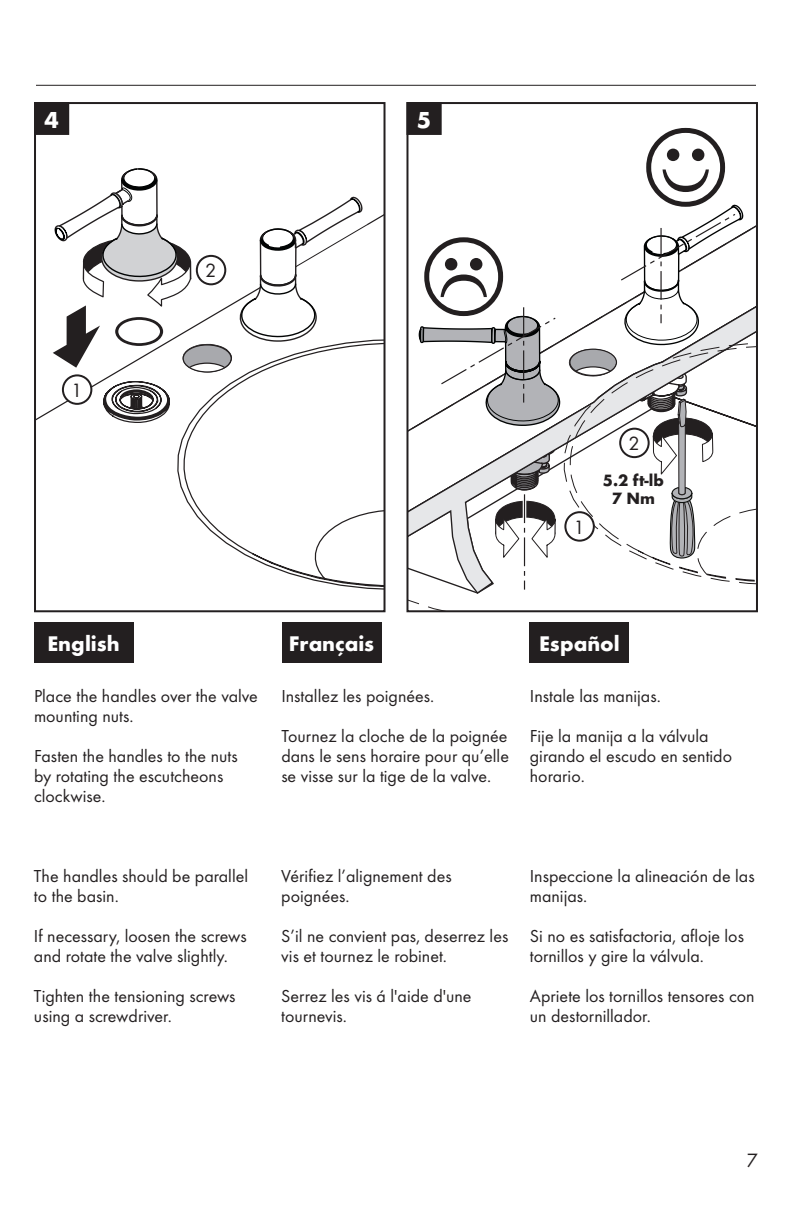
<style>
.page{position:relative;width:792px;height:1224px;background:#fff}
.page>*{position:absolute;margin:0;border:0;box-sizing:border-box;transform-origin:0 0}
.t1{font:700 24px "Futura TOT";color:#fff}
.t2{font:700 22px "Futura TOT";color:#fff}
.t3{font:20px "Futura TOT Boo";color:#231f20}
.t4{font:18px/20px "Futura TOT Boo";color:#231f20}
.t5{font:700 17px/18px "Futura TOT";color:#231f20;text-align:center}
</style>
<div class="page">
<hr style="left:36px;top:85px;width:720px;height:1px;background:#231f20">
<div style="left:34px;top:622px;width:99px;height:40px;background:#231f20"></div>
<div style="left:282px;top:622px;width:99px;height:40px;background:#231f20"></div>
<div style="left:530px;top:622px;width:99px;height:40px;background:#231f20"></div>
<svg style="left:53px;top:373px;width:300px;height:215px"></svg>
<svg style="left:53px;top:105px;width:315px;height:268px"></svg>
<div style="left:34px;top:102px;width:352px;height:510px;border:2px solid #231f20"></div>
<svg style="left:409px;top:226px;width:346px;height:378px"></svg>
<svg style="left:616px;top:127px;width:128px;height:477px"></svg>
<svg style="left:418px;top:226px;width:22px;height:379px"></svg>
<svg style="left:440px;top:213px;width:184px;height:191px"></svg>
<div style="left:569px;top:349px;width:48px;height:27px;border:1px solid #231f20;border-radius:50%"></div>
<svg style="left:419px;top:237px;width:197px;height:372px"></svg>
<svg style="left:624px;top:128px;width:119px;height:476px"></svg>
<div style="left:406px;top:102px;width:352px;height:510px;border:2px solid #231f20"></div>
<div style="left:35px;top:103px;width:33px;height:31px;background:#231f20"></div>
<div style="left:34px;top:102px;width:35px;height:33px;border:2px solid #231f20"></div>
<div style="left:407px;top:103px;width:34px;height:31px;background:#231f20"></div>
<div style="left:406px;top:102px;width:36px;height:33px;border:2px solid #231f20"></div>
<div style="left:565px;top:512px;width:29px;height:29px;background:#fff;border-radius:50%"></div>
<div style="left:564px;top:511px;width:31px;height:31px;border:2px solid #231f20;border-radius:50%"></div>
<div style="left:620px;top:429px;width:29px;height:28px;background:#fff;border-radius:50%"></div>
<div style="left:619px;top:428px;width:31px;height:30px;border:2px solid #231f20;border-radius:50%"></div>
<div style="left:63px;top:375px;width:28px;height:29px;background:#fff;border-radius:50%"></div>
<div style="left:62px;top:374px;width:30px;height:31px;border:2px solid #231f20;border-radius:50%"></div>
<div style="left:197px;top:256px;width:28px;height:28px;background:#fff;border-radius:50%"></div>
<div style="left:196px;top:255px;width:30px;height:30px;border:2px solid #231f20;border-radius:50%"></div>
<h1 class="t1" style="left:44px;top:105px;width:16px">4</h1>
<h1 class="t1" style="left:417px;top:105px;width:16px">5</h1>
<p class="t3" style="left:71px;top:378px;width:13px">1</p>
<p class="t3" style="left:205px;top:259px;width:13px">2</p>
<p class="t3" style="left:574px;top:515px;width:13px">1</p>
<p class="t3" style="left:628px;top:431px;width:13px">2</p>
<p class="t5" style="left:603px;top:471px;width:63px">5.2 ft-lb<br>7 Nm</p>
<p class="t2" style="left:48px;top:630px;width:74px">English</p>
<p class="t2" style="left:289px;top:630px;width:87px">Français</p>
<p class="t2" style="left:539px;top:630px;width:82px">Español</p>
<p class="t4" style="left:34px;top:686px;width:225px">Place the handles over the valve mounting nuts.</p>
<p class="t4" style="left:34px;top:746px;width:205px">Fasten the handles to the nuts by rotating the escutcheons clockwise.</p>
<p class="t4" style="left:281px;top:686px;width:154px">Installez les poignées.</p>
<p class="t4" style="left:281px;top:726px;width:229px;text-align:justify">Tournez la cloche de la poignée dans le sens horaire pour qu’elle se visse sur la tige de la valve.</p>
<p class="t4" style="left:530px;top:686px;width:132px">Instale las manijas.</p>
<p class="t4" style="left:530px;top:726px;width:204px">Fije la manija a la válvula girando el escudo en sentido horario.</p>
<p class="t4" style="left:34px;top:866px;width:216px">The handles should be parallel to the basin.</p>
<p class="t4" style="left:34px;top:926px;width:214px">If necessary, loosen the screws and rotate the valve slightly.</p>
<p class="t4" style="left:34px;top:986px;width:203px">Tighten the tensioning screws using a screwdriver.</p>
<p class="t4" style="left:281px;top:866px;width:172px">Vérifiez l’alignement des poignées.</p>
<p class="t4" style="left:281px;top:926px;width:229px">S’il ne convient pas, deserrez les vis et tournez le robinet.</p>
<p class="t4" style="left:281px;top:986px;width:192px">Serrez les vis á l'aide d'une tournevis.</p>
<p class="t4" style="left:530px;top:866px;width:226px">Inspeccione la alineación de las manijas.</p>
<p class="t4" style="left:530px;top:926px;width:216px">Si no es satisfactoria, afloje los tornillos y gire la válvula.</p>
<p class="t4" style="left:530px;top:986px;width:226px">Apriete los tornillos tensores con un destornillador.</p>
<p class="t3" style="left:747px;top:1148px;width:13px">7</p>
</div>
